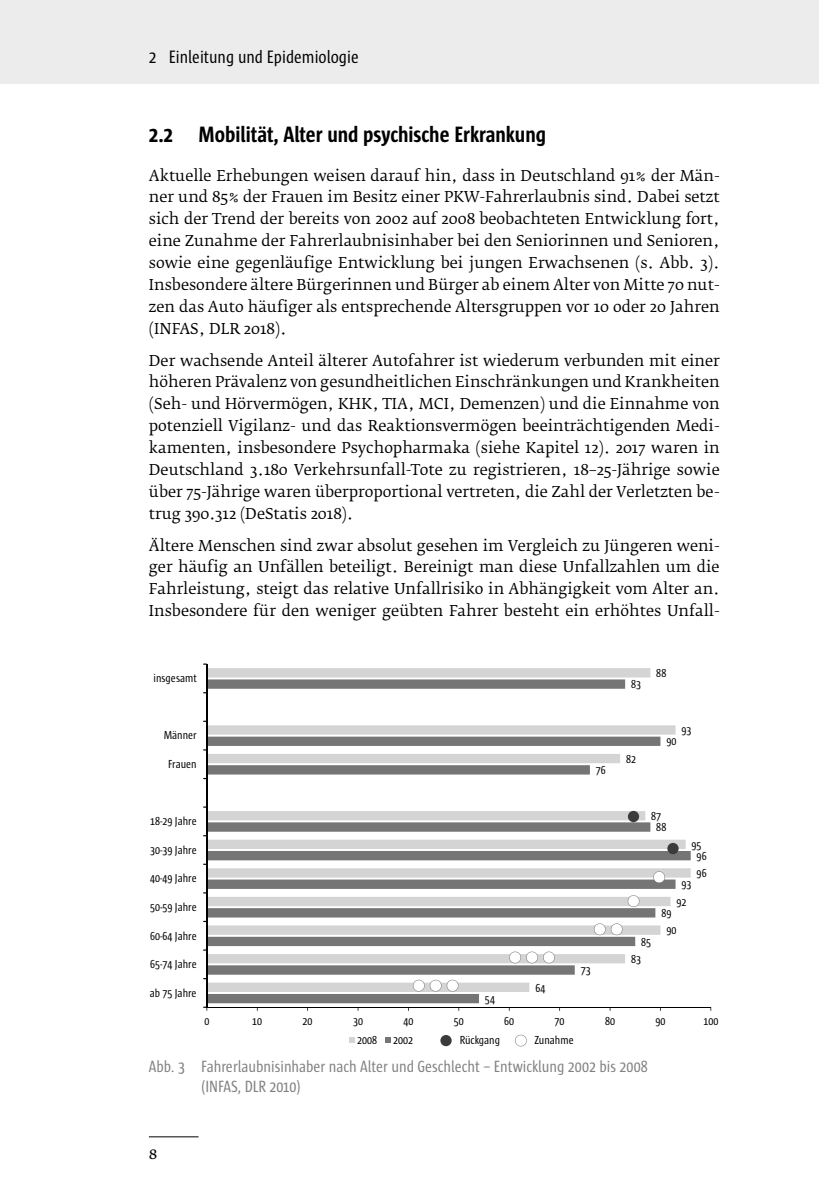
<style>
.page{position:relative;width:819px;height:1191px;background:#fff}
.page>*{position:absolute;margin:0;border:0;box-sizing:border-box;transform-origin:0 0}
.MWV-H2{font:700 22.75px "Sun Cd";color:#000}
.t1{font:18.38px "Sun Cd";color:#000}
.t2{font:16.62px/19.9px "Sun Cd";color:#818181}
.t3{font:15.75px "Fedra Serif B Pro";color:#000}
.MWV-Grundtext{font:14.88px/21.9px "Fedra Serif B Pro";color:#000;text-align:justify}
.t4{font:11.9px "Sun Cd";color:#000}
</style>
<div class="page">
<div style="left:0;top:0;width:818px;height:84px;background:#ececec"></div>
<hr style="left:149px;top:1136px;width:49px;height:1px;background:#000">
<svg style="left:207px;top:992px;width:272px;height:11px;fill:#757575"></svg>
<svg style="left:207px;top:668px;width:483px;height:324px"></svg>
<hr style="left:207px;top:1007px;width:503px;height:1px;background:#000">
<hr style="left:206px;top:664px;width:1px;height:343px;background:#000">
<svg style="left:349px;top:1037px;width:5px;height:6px"></svg>
<svg style="left:385px;top:1037px;width:5px;height:6px"></svg>
<svg style="left:413px;top:979px;width:11px;height:12px"></svg>
<svg style="left:430px;top:979px;width:28px;height:12px"></svg>
<svg style="left:509px;top:951px;width:46px;height:12px"></svg>
<svg style="left:593px;top:923px;width:29px;height:12px"></svg>
<svg style="left:627px;top:895px;width:12px;height:12px"></svg>
<svg style="left:653px;top:871px;width:12px;height:12px"></svg>
<div style="left:667px;top:843px;width:11px;height:11px;background:#3b3b3b;border-radius:50%"></div>
<div style="left:628px;top:811px;width:11px;height:11px;background:#3b3b3b;border-radius:50%"></div>
<div style="left:440px;top:1035px;width:11px;height:11px;background:#3b3b3b;border-radius:50%"></div>
<svg style="left:515px;top:1034px;width:11px;height:12px"></svg>
<p class="t1" style="left:149px;top:47px;width:211px">2 Einleitung und Epidemiologie</p>
<p class="MWV-H2" style="left:149px;top:122px;width:398px">2.2 Mobilität, Alter und psychische Erkrankung</p>
<p class="MWV-Grundtext" style="left:149px;top:164px;width:572px">Aktuelle Erhebungen weisen darauf hin, dass in Deutschland 91% der Män‑ ner und 85% der Frauen im Besitz einer PKW-Fahrerlaubnis sind. Dabei setzt sich der Trend der bereits von 2002 auf 2008 beobachteten Entwicklung fort, eine Zunahme der Fahrerlaubnisinhaber bei den Seniorinnen und Senioren, sowie eine gegenläufige Entwicklung bei jungen Erwachsenen (s. Abb. 3).<br>Insbesondere ältere Bürgerinnen und Bürger ab einem Alter von Mitte 70 nut‑ zen das Auto häufiger als entsprechende Altersgruppen vor 10 oder 20 Jahren (INFAS, DLR 2018).</p>
<p class="MWV-Grundtext" style="left:149px;top:349px;width:572px">Der wachsende Anteil älterer Autofahrer ist wiederum verbunden mit einer höheren Prävalenz von gesundheitlichen Einschränkungen und Krankheiten (Seh- und Hörvermögen, KHK, TIA, MCI, Demenzen) und die Einnahme von potenziell Vigilanz- und das Reaktionsvermögen beeinträchtigenden Medi‑ kamenten, insbesondere Psychopharmaka (siehe Kapitel 12). 2017 waren in Deutschland 3.180 Verkehrsunfall-Tote zu registrieren, 18–25-Jährige sowie über 75-Jährige waren überproportional vertreten, die Zahl der Verletzten be‑ trug 390.312 (DeStatis 2018).</p>
<p class="MWV-Grundtext" style="left:149px;top:534px;width:572px">Ältere Menschen sind zwar absolut gesehen im Vergleich zu Jüngeren weni‑ ger häufig an Unfällen beteiligt. Bereinigt man diese Unfallzahlen um die Fahrleistung, steigt das relative Unfallrisiko in Abhängigkeit vom Alter an.<br>Insbesondere für den weniger geübten Fahrer besteht ein erhöhtes Unfall‑</p>
<p class="t4" style="left:154px;top:672px;width:45px">insgesamt</p>
<p class="t4" style="left:631px;top:678px;width:12px">83</p>
<p class="t4" style="left:656px;top:666px;width:12px">88</p>
<p class="t4" style="left:164px;top:729px;width:35px">Männer</p>
<p class="t4" style="left:168px;top:758px;width:30px">Frauen</p>
<p class="t4" style="left:595px;top:764px;width:12px">76</p>
<p class="t4" style="left:626px;top:752px;width:12px">82</p>
<p class="t4" style="left:681px;top:724px;width:11px">93</p>
<p class="t4" style="left:666px;top:735px;width:12px">90</p>
<p class="t4" style="left:150px;top:815px;width:48px">18-29 Jahre</p>
<p class="t4" style="left:651px;top:809px;width:12px">87</p>
<p class="t4" style="left:656px;top:821px;width:12px">88</p>
<p class="t4" style="left:150px;top:843px;width:48px">30-39 Jahre</p>
<p class="t4" style="left:691px;top:838px;width:12px">95</p>
<p class="t4" style="left:696px;top:849px;width:12px">96</p>
<p class="t4" style="left:150px;top:872px;width:48px">40-49 Jahre</p>
<p class="t4" style="left:696px;top:867px;width:12px">96</p>
<p class="t4" style="left:681px;top:878px;width:11px">93</p>
<p class="t4" style="left:150px;top:901px;width:48px">50-59 Jahre</p>
<p class="t4" style="left:676px;top:895px;width:12px">92</p>
<p class="t4" style="left:661px;top:906px;width:12px">89</p>
<p class="t4" style="left:150px;top:929px;width:48px">60-64 Jahre</p>
<p class="t4" style="left:641px;top:935px;width:12px">85</p>
<p class="t4" style="left:666px;top:924px;width:12px">90</p>
<p class="t4" style="left:150px;top:958px;width:48px">65-74 Jahre</p>
<p class="t4" style="left:580px;top:964px;width:11px">73</p>
<p class="t4" style="left:631px;top:952px;width:12px">83</p>
<p class="t4" style="left:150px;top:986px;width:48px">ab 75 Jahre</p>
<p class="t4" style="left:485px;top:992px;width:12px">54</p>
<p class="t4" style="left:535px;top:981px;width:12px">64</p>
<p class="t4" style="left:204px;top:1015px;width:7px">0</p>
<p class="t4" style="left:252px;top:1015px;width:12px">10</p>
<p class="t4" style="left:302px;top:1015px;width:12px">20</p>
<p class="t4" style="left:353px;top:1015px;width:12px">30</p>
<p class="t4" style="left:403px;top:1015px;width:12px">40</p>
<p class="t4" style="left:454px;top:1015px;width:12px">50</p>
<p class="t4" style="left:504px;top:1015px;width:12px">60</p>
<p class="t4" style="left:554px;top:1015px;width:12px">70</p>
<p class="t4" style="left:605px;top:1015px;width:12px">80</p>
<p class="t4" style="left:655px;top:1015px;width:12px">90</p>
<p class="t4" style="left:703px;top:1015px;width:17px">100</p>
<p class="t4" style="left:357px;top:1034px;width:22px">2008</p>
<p class="t4" style="left:393px;top:1034px;width:22px">2002</p>
<p class="t4" style="left:459px;top:1033px;width:42px">Rückgang</p>
<p class="t4" style="left:534px;top:1033px;width:41px">Zunahme</p>
<p class="t2" style="left:201px;top:1056px;width:448px;text-indent:-52px">Abb. 3 Fahrerlaubnisinhaber nach Alter und Geschlecht – Entwicklung 2002 bis 2008 (INFAS, DLR 2010)</p>
<p class="t3" style="left:149px;top:1144px;width:10px">8</p>
</div>
